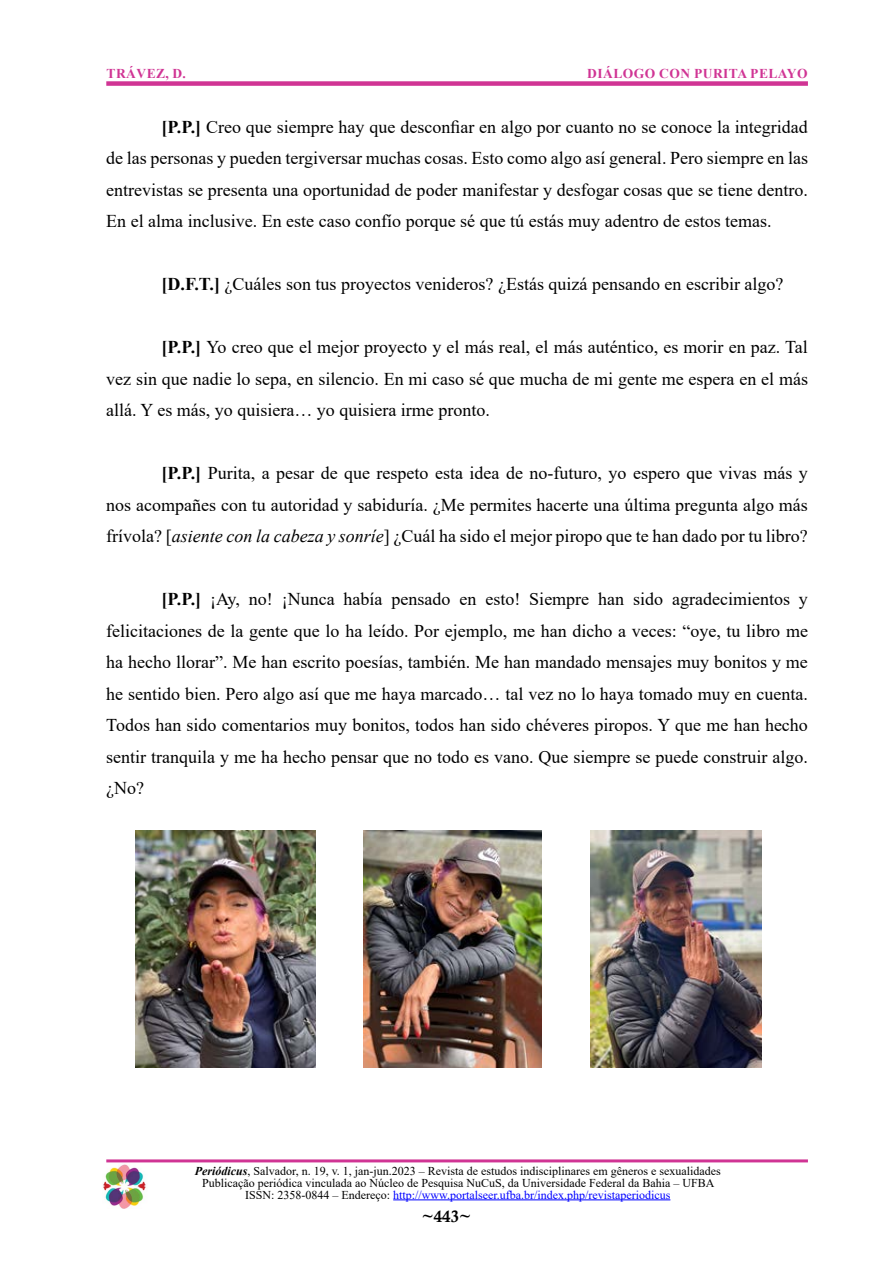
<style>
.page{position:relative;width:893px;height:1263px;background:#fff}
.page>*{position:absolute;margin:0;border:0;box-sizing:border-box;transform-origin:0 0}
.t1{font:18px/31.5px "Times New Roman";color:#000;text-align:justify}
.t2{font:16.5px "Calis MT Bol";color:#000}
.t3{font:700 13.5px "Times New Roman";letter-spacing:.035em;color:#d03494}
.t4{font:12px/12px "Times New Roman";color:#000;text-align:center}
.s1{font-weight:700}
.s2{font-style:italic}
.s3{font-weight:700;font-style:italic}
.s4{color:#00f}
.s5{font-size:18px}
</style>
<div class="page">
<div style="left:106px;top:81px;width:702px;height:5px;background:#d03494"></div>
<hr style="left:393px;top:1199px;width:277px;height:1px;background:#00f">
<hr style="left:106px;top:1159px;width:702px;height:3px;background:#d03494">
<img style="left:103px;top:1164px;width:43px;height:45px">
<img style="left:135px;top:831px;width:180px;height:236px">
<img style="left:363px;top:831px;width:179px;height:236px">
<img style="left:590px;top:831px;width:171px;height:236px">
<p class="t3" style="left:107px;top:64px;width:81px">TRÁVEZ, D.</p>
<p class="t3" style="left:587px;top:64px;width:222px">DIÁLOGO CON PURITA PELAYO</p>
<p class="t1" style="left:106px;top:110px;width:703px;text-indent:55px"><span class="s1">[P.P.]</span> Creo que siempre hay que desconfiar en algo por cuanto no se conoce la integridad de las personas y pueden tergiversar muchas cosas. Esto como algo así general. Pero siempre en las entrevistas se presenta una oportunidad de poder manifestar y desfogar cosas que se tiene dentro.<br>En el alma inclusive. En este caso confío porque sé que tú estás muy adentro de estos temas.</p>
<p class="t1" style="left:162px;top:268px;width:623px"><span class="s1">[D.F.T.]</span> ¿Cuáles son tus proyectos venideros? ¿Estás quizá pensando en escribir algo?</p>
<p class="t1" style="left:106px;top:331px;width:703px;text-indent:55px"><span class="s1">[P.P.]</span> Yo creo que el mejor proyecto y el más real, el más auténtico, es morir en paz. Tal vez sin que nadie lo sepa, en silencio. En mi caso sé que mucha de mi gente me espera en el más allá. Y es más, yo quisiera… yo quisiera irme pronto.</p>
<p class="t1" style="left:106px;top:457px;width:703px;text-indent:55px"><span class="s1">[P.P.]</span> Purita, a pesar de que respeto esta idea de no-futuro, yo espero que vivas más y nos acompañes con tu autoridad y sabiduría. ¿Me permites hacerte una última pregunta algo más frívola? [<span class="s2">asiente con la cabeza y sonríe</span>] ¿Cuál ha sido el mejor piropo que te han dado por tu libro?</p>
<p class="t1" style="left:106px;top:583px;width:703px;text-indent:55px"><span class="s1">[P.P.]</span> ¡Ay, no! ¡Nunca había pensado en esto! Siempre han sido agradecimientos y felicitaciones de la gente que lo ha leído. Por ejemplo, me han dicho a veces: “oye, tu libro me ha hecho llorar”. Me han escrito poesías, también. Me han mandado mensajes muy bonitos y me he sentido bien. Pero algo así que me haya marcado… tal vez no lo haya tomado muy en cuenta.<br>Todos han sido comentarios muy bonitos, todos han sido chéveres piropos. Y que me han hecho sentir tranquila y me ha hecho pensar que no todo es vano. Que siempre se puede construir algo. ¿No?</p>
<p class="t4" style="left:195px;top:1164px;width:528px"><span class="s3">Periódicus</span>, Salvador, n. 19, v. 1, jan-jun.2023 – Revista de estudos indisciplinares em gêneros e sexualidades<br>Publicação periódica vinculada ao Núcleo de Pesquisa NuCuS, da Universidade Federal da Bahia – UFBA<br>ISSN: 2358-0844 – Endereço: <span class="s4">http://www.portalseer.ufba.br/index.php/revistaperiodicus</span></p>
<p class="t2" style="left:422px;top:1207px;width:51px"><span class="s5">~</span>443<span class="s5">~</span></p>
</div>
